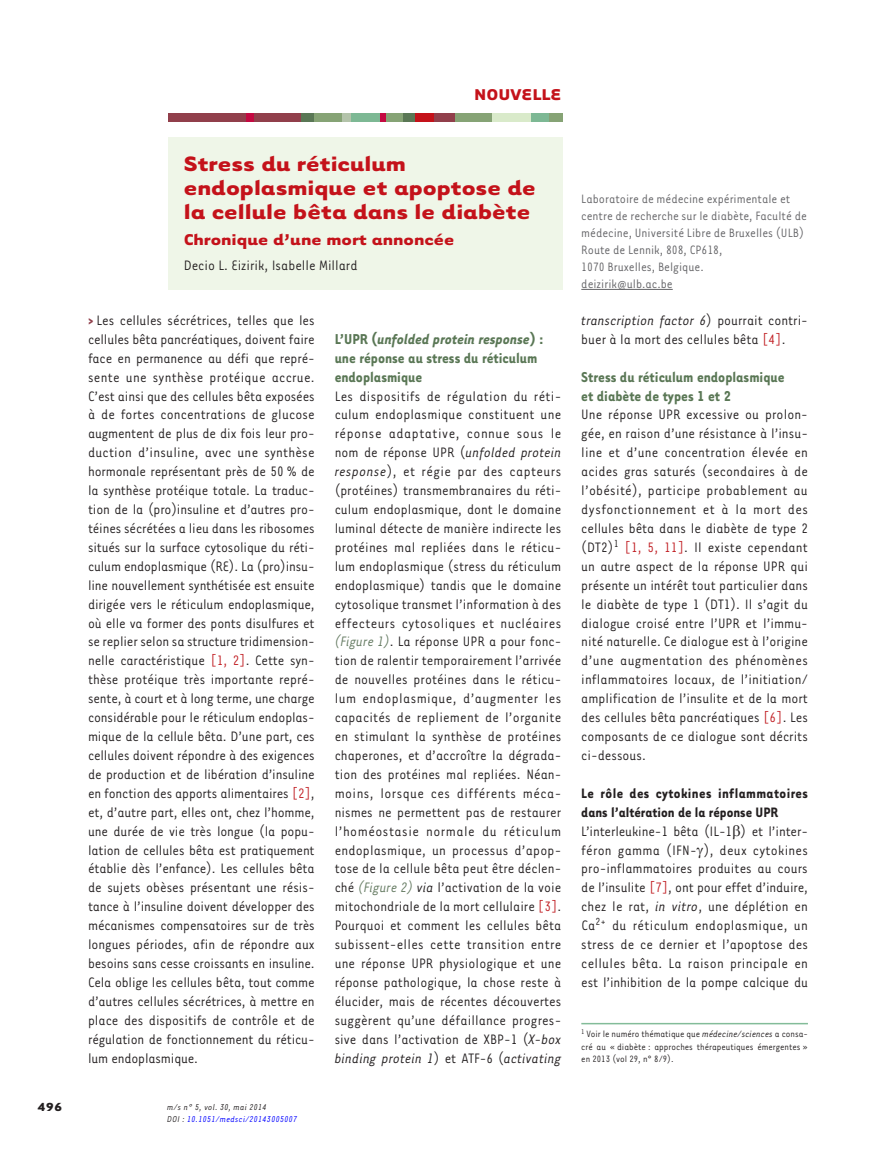
<style>
.page{position:relative;width:893px;height:1149px;background:#fff}
.page>*{position:absolute;margin:0;border:0;box-sizing:border-box;transform-origin:0 0}
.t1{font:700 24px/24px "Tarzana Wide";color:#c4121a}
.t2{font:700 18px "Tarzana Wide";color:#c4121a}
.t3{font:700 16.5px/18.9px "Tarzana Narrow";color:#5a7755}
.t4{font:15.75px/18.9px "Tarzana Narrow";color:#231f20;text-align:justify}
.t5{font:700 15.75px/18.9px "Tarzana Narrow";letter-spacing:.025em;color:#231f20}
.t6{font:13.95px/17px "Tarzana Narrow";color:#636366}
.t7{font:700 13.5px "Tarzana Wide";color:#231f20}
.t8{font:10.5px/12.6px "Tarzana Narrow";color:#231f20;text-align:justify}
.t9{font:italic 9.75px/11.7px "Tarzana Narrow";letter-spacing:.025em;color:#00f}
.s1{font-weight:700;color:#913f4b}
.s2{color:#c12025}
.s3{color:#231f20}
.s4{font-style:italic}
.s5{font-style:italic;color:#647a61}
</style>
<div class="page">
<div style="left:169px;top:114px;width:133px;height:8px;background:#913f4b"></div>
<div style="left:301px;top:114px;width:27px;height:8px;background:#5a7755"></div>
<div style="left:402px;top:114px;width:13px;height:8px;background:#5a7755"></div>
<div style="left:314px;top:114px;width:30px;height:8px;background:#86a375"></div>
<div style="left:351px;top:114px;width:29px;height:8px;background:#7db894"></div>
<div style="left:530px;top:114px;width:20px;height:8px;background:#7db894"></div>
<div style="left:384px;top:114px;width:19px;height:8px;background:#86a375"></div>
<div style="left:549px;top:114px;width:14px;height:8px;background:#86a375"></div>
<div style="left:453px;top:114px;width:39px;height:8px;background:#86a375"></div>
<div style="left:492px;top:114px;width:38px;height:8px;background:#d9eaca"></div>
<div style="left:343px;top:114px;width:8px;height:8px;background:#b3c3aa"></div>
<div style="left:246px;top:114px;width:7px;height:8px;background:#c40941"></div>
<div style="left:380px;top:114px;width:6px;height:8px;background:#c40941"></div>
<div style="left:415px;top:114px;width:27px;height:8px;background:#c4121a"></div>
<div style="left:434px;top:114px;width:20px;height:8px;background:#913f4b"></div>
<div style="left:169px;top:137px;width:394px;height:152px;background:#eff6e8"></div>
<hr style="left:581px;top:1022px;width:227px;height:2px;background:#83bc99">
<hr style="left:581px;top:289px;width:92px;height:1px;background:#636366">
<p class="t2" style="left:474px;top:88px;width:89px">NOUVELLE</p>
<h1 class="t1" style="left:184px;top:154px;width:354px">Stress du réticulum endoplasmique et apoptose de la cellule bêta dans le diabète</h1>
<p class="t2" style="left:184px;top:233px;width:272px">Chronique d’une mort annoncée</p>
<p class="t4" style="left:184px;top:257px;width:175px">Decio L. Eizirik, Isabelle Millard</p>
<p class="t4" style="left:88px;top:312px;width:228px"><span class="s1">&gt;</span> Les cellules sécrétrices, telles que les cellules bêta pancréatiques, doivent faire face en permanence au défi que repré&shy;sente une synthèse protéique accrue.<br>C’est ainsi que des cellules bêta exposées à de fortes concentrations de glucose augmentent de plus de dix fois leur pro&shy;duction d’insuline, avec une synthèse hormonale représentant près de 50 % de la synthèse protéique totale. La traduc&shy;tion de la (pro)insuline et d’autres pro&shy;téines sécrétées a lieu dans les ribosomes situés sur la surface cytosolique du réti&shy;culum endoplasmique (RE). La (pro)insu&shy;line nouvellement synthétisée est ensuite dirigée vers le réticulum endoplasmique, où elle va former des ponts disulfures et se replier selon sa structure tridimension&shy;nelle caractéristique <span class="s2">[1, 2]</span>. Cette syn&shy;thèse protéique très importante repré&shy;sente, à court et à long terme, une charge considérable pour le réticulum endoplas&shy;mique de la cellule bêta. D’une part, ces cellules doivent répondre à des exigences de production et de libération d’insuline en fonction des apports alimentaires <span class="s2">[2]</span>, et, d’autre part, elles ont, chez l’homme, une durée de vie très longue (la popu&shy;lation de cellules bêta est pratiquement établie dès l’enfance). Les cellules bêta de sujets obèses présentant une résis&shy;tance à l’insuline doivent développer des mécanismes compensatoires sur de très longues périodes, afin de répondre aux besoins sans cesse croissants en insuline.<br>Cela oblige les cellules bêta, tout comme d’autres cellules sécrétrices, à mettre en place des dispositifs de contrôle et de régulation de fonctionnement du réticu&shy;lum endoplasmique.</p>
<p class="t7" style="left:38px;top:1101px;width:26px">496</p>
<p class="t9" style="left:167px;top:1101px;width:131px"><span class="s3">m/s n° 5, vol. 30, mai 2014<br>DOI :</span> 10.1051/medsci/20143005007</p>
<p class="t3" style="left:335px;top:331px;width:211px">L’UPR (<span class="s4">unfolded protein response</span>) : une réponse au stress du réticulum endoplasmique</p>
<p class="t4" style="left:335px;top:387px;width:228px">Les dispositifs de régulation du réti&shy;culum endoplasmique constituent une réponse adaptative, connue sous le nom de réponse UPR (<span class="s4">unfolded protein response</span>), et régie par des capteurs (protéines) transmembranaires du réti&shy;culum endoplasmique, dont le domaine luminal détecte de manière indirecte les protéines mal repliées dans le réticu&shy;lum endoplasmique (stress du réticulum endoplasmique) tandis que le domaine cytosolique transmet l’information à des effecteurs cytosoliques et nucléaires <span class="s5">(Figure 1)</span>. La réponse UPR a pour fonc&shy;tion de ralentir temporairement l’arrivée de nouvelles protéines dans le réticu&shy;lum endoplasmique, d’augmenter les capacités de repliement de l’organite en stimulant la synthèse de protéines chaperones, et d’accroître la dégrada&shy;tion des protéines mal repliées. Néan&shy;moins, lorsque ces différents méca&shy;nismes ne permettent pas de restaurer l’homéostasie normale du réticulum endoplasmique, un processus d’apop&shy;tose de la cellule bêta peut être déclen&shy;ché <span class="s5">(Figure 2)</span> <span class="s4">via</span> l’activation de la voie mitochondriale de la mort cellulaire <span class="s2">[3]</span>.<br>Pourquoi et comment les cellules bêta subissent-elles cette transition entre une réponse UPR physiologique et une réponse pathologique, la chose reste à élucider, mais de récentes découvertes suggèrent qu’une défaillance progres&shy;sive dans l’activation de XBP-1 (<span class="s4">X-box binding protein 1</span>) et ATF-6 (<span class="s4">activating</span></p>
<p class="t6" style="left:581px;top:192px;width:227px">Laboratoire de médecine expérimentale et centre de recherche sur le diabète, Faculté de médecine, Université Libre de Bruxelles (ULB)<br>Route de Lennik, 808, CP618,<br>1070 Bruxelles, Belgique.<br>deizirik@ulb.ac.be</p>
<p class="t4" style="left:581px;top:312px;width:228px"><span class="s4">transcription factor 6</span>) pourrait contri&shy;buer à la mort des cellules bêta <span class="s2">[4]</span>.</p>
<p class="t3" style="left:581px;top:368px;width:205px">Stress du réticulum endoplasmique et diabète de types 1 et 2</p>
<p class="t4" style="left:581px;top:406px;width:228px">Une réponse UPR excessive ou prolon&shy;gée, en raison d’une résistance à l’insu&shy;line et d’une concentration élevée en acides gras saturés (secondaires à de l’obésité), participe probablement au dysfonctionnement et à la mort des cellules bêta dans le diabète de type 2 (DT2)<sup>1</sup> <span class="s2">[1, 5, 11]</span>. Il existe cependant un autre aspect de la réponse UPR qui présente un intérêt tout particulier dans le diabète de type 1 (DT1). Il s’agit du dialogue croisé entre l’UPR et l’immu&shy;nité naturelle. Ce dialogue est à l’origine d’une augmentation des phénomènes inflammatoires locaux, de l’initiation/ amplification de l’insulite et de la mort des cellules bêta pancréatiques <span class="s2">[6]</span>. Les composants de ce dialogue sont décrits ci-dessous.</p>
<p class="t5" style="left:581px;top:784px;width:228px">Le rôle des cytokines inflammatoires dans l’altération de la réponse UPR</p>
<p class="t4" style="left:581px;top:822px;width:228px">L’interleukine-1 bêta (IL-1 ) et l’inter&shy;féron gamma (IFN- ), deux cytokines pro-inflammatoires produites au cours de l’insulite <span class="s2">[7]</span>, ont pour effet d’induire, chez le rat, <span class="s4">in vitro</span>, une déplétion en Ca<sup>2+</sup> du réticulum endoplasmique, un stress de ce dernier et l’apoptose des cellules bêta. La raison principale en est l’inhibition de la pompe calcique du</p>
<p class="t8" style="left:581px;top:1028px;width:228px"><sup>1</sup> Voir le numéro thématique que <span class="s4">médecine/sciences</span> a consa&shy;cré au « diabète : approches thérapeutiques émergentes » en 2013 (vol 29, n° 8/9).</p>
</div>
